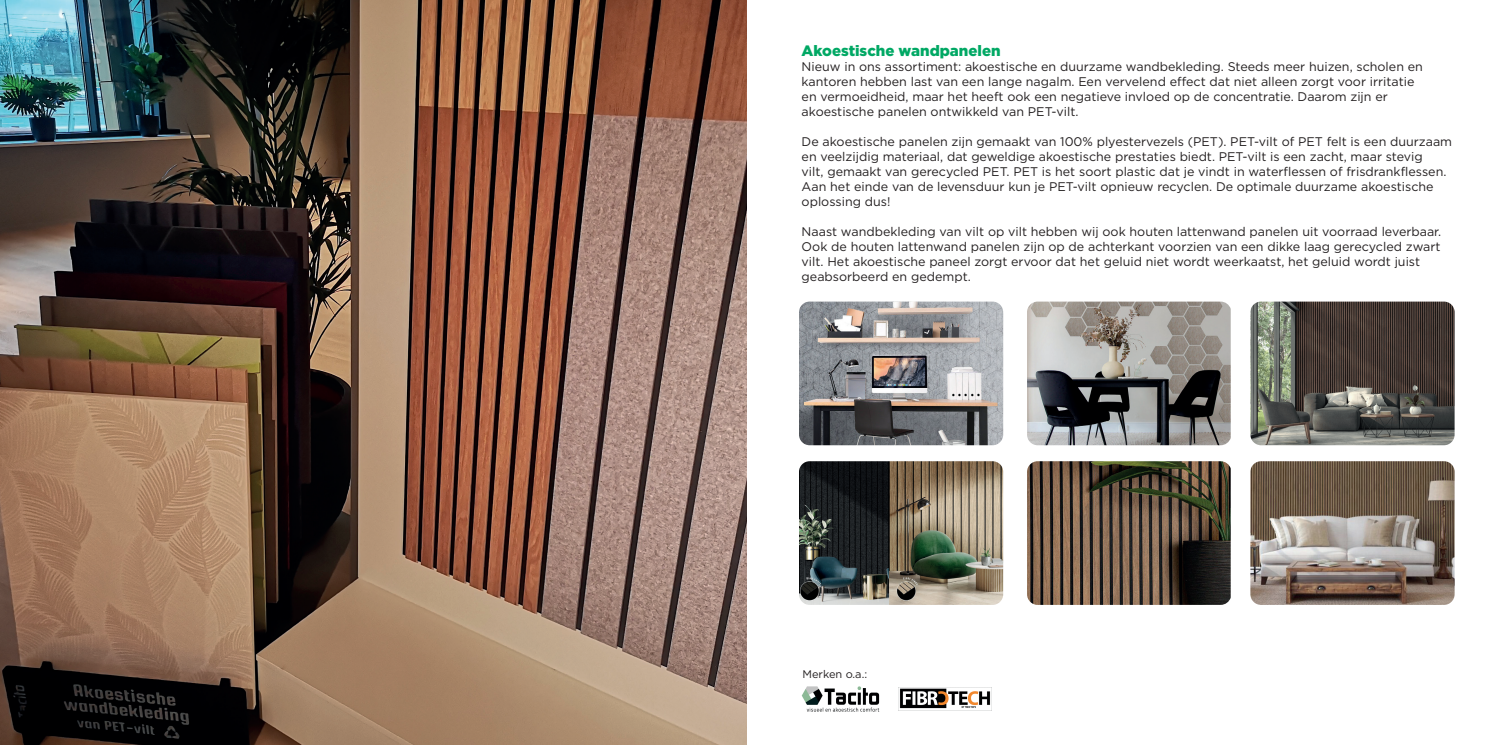
<style>
.page{position:relative;width:1489px;height:745px;background:#fff}
.page>*{position:absolute;margin:0;border:0;box-sizing:border-box;transform-origin:0 0}
.t1{font:900 15px "Gotham";color:#00a864}
.t2{font:12.5px/15px "Gotham";color:#231f20}
.t3{font:11px "Gotham";color:#231f20}
</style>
<div class="page">
<img style="left:799px;top:301px;width:204px;height:144px">
<img style="left:1027px;top:301px;width:203px;height:144px">
<img style="left:801px;top:686px;width:79px;height:25px">
<img style="left:799px;top:461px;width:204px;height:143px">
<img style="left:1027px;top:461px;width:203px;height:143px">
<img style="left:898px;top:687px;width:93px;height:23px">
<img style="left:1250px;top:301px;width:204px;height:144px">
<img style="left:1250px;top:461px;width:204px;height:143px">
<img style="left:0;top:0;width:746px;height:744px">
<p class="t1" style="left:801px;top:42px;width:200px">Akoestische wandpanelen</p>
<p class="t2" style="left:801px;top:59px;width:622px">Nieuw in ons assortiment: akoestische en duurzame wandbekleding. Steeds meer huizen, scholen en kantoren hebben last van een lange nagalm. Een vervelend effect dat niet alleen zorgt voor irritatie en vermoeidheid, maar het heeft ook een negatieve invloed op de concentratie. Daarom zijn er akoestische panelen ontwikkeld van PET-vilt.</p>
<p class="t2" style="left:801px;top:134px;width:652px">De akoestische panelen zijn gemaakt van 100% plyestervezels (PET). PET-vilt of PET felt is een duurzaam en veelzijdig materiaal, dat geweldige akoestische prestaties biedt. PET-vilt is een zacht, maar stevig<br>vilt, gemaakt van gerecycled PET. PET is het soort plastic dat je vindt in waterflessen of frisdrankflessen.<br>Aan het einde van de levensduur kun je PET-vilt opnieuw recyclen. De optimale duurzame akoestische oplossing dus!</p>
<p class="t2" style="left:801px;top:224px;width:641px">Naast wandbekleding van vilt op vilt hebben wij ook houten lattenwand panelen uit voorraad leverbaar.<br>Ook de houten lattenwand panelen zijn op de achterkant voorzien van een dikke laag gerecycled zwart vilt. Het akoestische paneel zorgt ervoor dat het geluid niet wordt weerkaatst, het geluid wordt juist geabsorbeerd en gedempt.</p>
<p class="t3" style="left:802px;top:667px;width:66px">Merken o.a.:</p>
</div>
